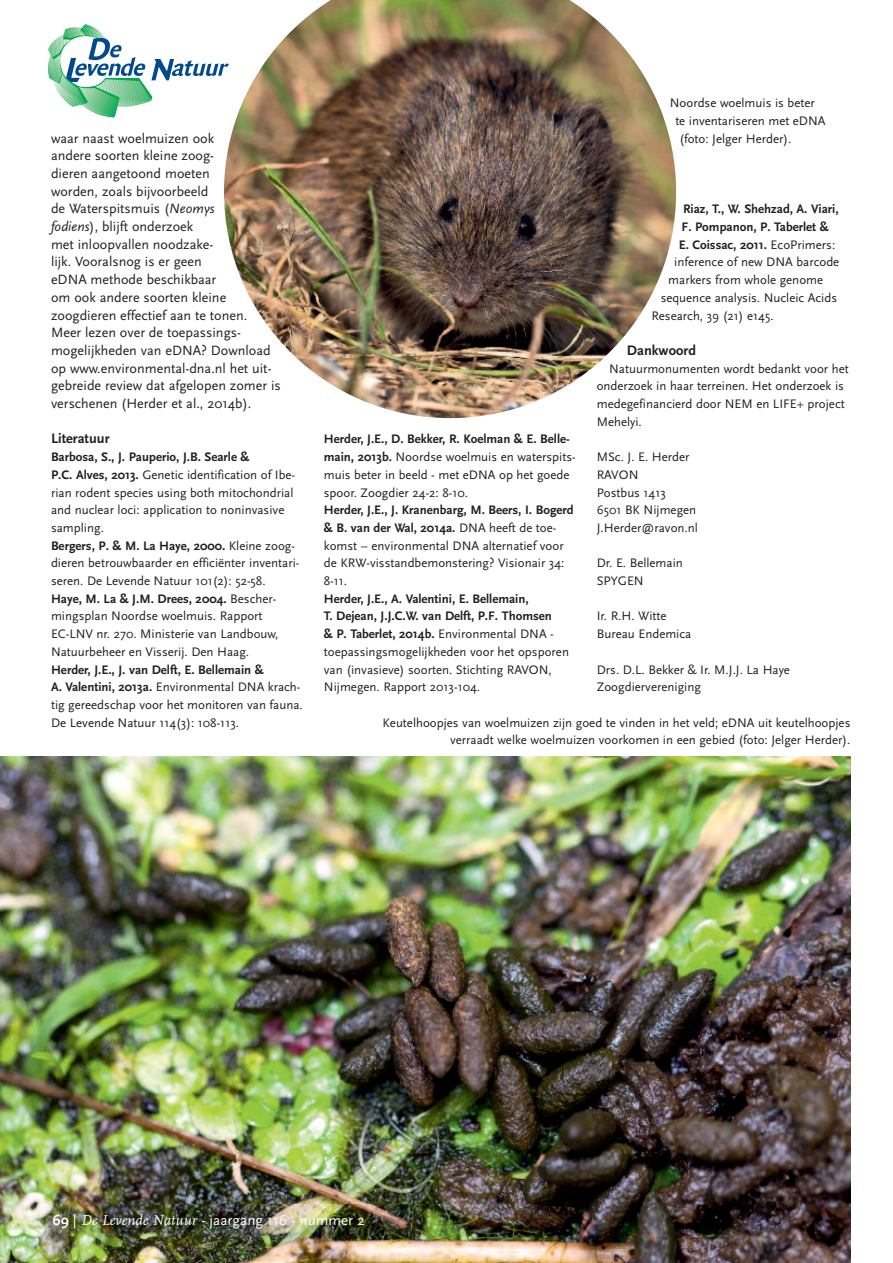
<style>
.page{position:relative;width:893px;height:1263px;background:#fff}
.page>*{position:absolute;margin:0;border:0;box-sizing:border-box;transform-origin:0 0}
.t1{font:15px "Scala Sans";color:#fff}
.t2{font:700 14.4px "Scala Sans";color:#231f20}
.t3{font:14.1px/17.7px "Scala Sans";color:#231f20}
.t4{font:12.9px/17.7px "Scala Sans";color:#231f20}
.t5{font:700 12.9px "Scala Sans";color:#231f20}
.s1{font-style:italic}
.s2{font-weight:700}
.s3{font-weight:400}
.s4{font-family:"FF Scala";font-style:italic}
</style>
<div class="page">
<img style="left:0;top:757px;width:850px;height:506px">
<img style="left:44px;top:1205px;width:405px;height:55px">
<svg style="left:47px;top:24px;width:177px;height:93px"></svg>
<img style="left:224px;top:0;width:452px;height:418px">
<p class="t3" style="left:51px;top:129px;width:231px">waar naast woelmuizen ook<br>andere soorten kleine zoog-<br>dieren aangetoond moeten<br>worden, zoals bijvoorbeeld<br>de Waterspitsmuis (<span class="s1">Neomys<br>fodiens</span>), blijft onderzoek<br>met inloopvallen noodzake-<br>lijk. Vooralsnog is er geen<br>eDNA methode beschikbaar<br>om ook andere soorten kleine zoogdieren effectief aan te tonen.<br>Meer lezen over de toepassings&shy;mogelijkheden van eDNA? Download op www.environmental-dna.nl het uit&shy;gebreide review dat afgelopen zomer is verschenen (Herder et al., 2014b).</p>
<p class="t2" style="left:51px;top:430px;width:60px">Literatuur</p>
<p class="t4" style="left:51px;top:448px;width:250px"><span class="s2">Barbosa, S., J. Pauperio, J.B. Searle &amp;<br>P.C. Alves, 2013.</span> Genetic identification of Ibe&shy;rian rodent species using both mitochondrial and nuclear loci: application to noninvasive sampling.<br><span class="s2">Bergers, P. &amp; M. La Haye, 2000.</span> Kleine zoog&shy;dieren betrouwbaarder en efficiënter inventari&shy;seren. De Levende Natuur 101(2): 52-58.<br><span class="s2">Haye, M. La &amp; J.M. Drees, 2004.</span> Bescher&shy;mingsplan Noordse woelmuis. Rapport EC-LNV nr. 270. Ministerie van Landbouw, Natuurbeheer en Visserij. Den Haag.</p>
<p class="t4" style="left:51px;top:660px;width:253px"><span class="s2">Herder, J.E., J. van Delft, E. Bellemain &amp;<br>A. Valentini, 2013a.</span> Environmental DNA krach&shy;tig gereedschap voor het monitoren van fauna.<br>De Levende Natuur 114(3): 108-113.</p>
<p class="t4" style="left:670px;top:94px;width:146px">Noordse woelmuis is beter</p>
<p class="t4" style="left:675px;top:111px;width:152px">te inventariseren met eDNA</p>
<p class="t4" style="left:679px;top:129px;width:113px">(foto: Jelger Herder).</p>
<p class="t5" style="left:683px;top:201px;width:157px">Riaz, T., W. Shehzad, A. Viari,</p>
<p class="t5" style="left:682px;top:219px;width:149px">F. Pompanon, P. Taberlet &amp;</p>
<p class="t5" style="left:679px;top:237px;width:158px">E. Coissac, 2011. <span class="s3">EcoPrimers:</span></p>
<p class="t4" style="left:674px;top:253px;width:167px">inference of new DNA barcode</p>
<p class="t4" style="left:668px;top:271px;width:156px">markers from whole genome</p>
<p class="t4" style="left:661px;top:289px;width:178px">sequence analysis. Nucleic Acids</p>
<p class="t4" style="left:651px;top:306px;width:124px">Research, 39 (21) e145.</p>
<p class="t2" style="left:627px;top:342px;width:71px">Dankwoord</p>
<p class="t4" style="left:597px;top:359px;width:254px;text-indent:12px">Natuurmonumenten wordt bedankt voor het onderzoek in haar terreinen. Het onderzoek is medegefinancierd door NEM en LIFE+ project Mehelyi.</p>
<p class="t4" style="left:597px;top:448px;width:103px">MSc. J. E. Herder<br>RAVON<br>Postbus 1413<br>6501 BK Nijmegen<br>J.Herder@ravon.nl</p>
<p class="t4" style="left:597px;top:554px;width:88px">Dr. E. Bellemain<br>SPYGEN</p>
<p class="t4" style="left:597px;top:607px;width:96px">Ir. R.H. Witte<br>Bureau Endemica</p>
<p class="t4" style="left:597px;top:660px;width:195px">Drs. D.L. Bekker &amp; Ir. M.J.J. La Haye<br>Zoogdiervereniging</p>
<p class="t4" style="left:383px;top:713px;width:469px;text-align:right">Keutelhoopjes van woelmuizen zijn goed te vinden in het veld; eDNA uit keutelhoopjes verraadt welke woelmuizen voorkomen in een gebied (foto: Jelger Herder).</p>
<p class="t4" style="left:324px;top:430px;width:253px"><span class="s2">Herder, J.E., D. Bekker, R. Koelman &amp; E. Belle&shy;main, 2013b.</span> Noordse woelmuis en waterspits&shy;muis beter in beeld - met eDNA op het goede spoor. Zoogdier 24-2: 8-10.</p>
<p class="t4" style="left:324px;top:501px;width:251px"><span class="s2">Herder, J.E., J. Kranenbarg, M. Beers, I. Bogerd &amp; B. van der Wal, 2014a.</span> DNA heeft de toe&shy;komst – environmental DNA alternatief voor de KRW-visstandbemonstering? Visionair 34:<br>8-11.</p>
<p class="t4" style="left:324px;top:589px;width:247px"><span class="s2">Herder, J.E., A. Valentini, E. Bellemain,<br>T. Dejean, J.J.C.W. van Delft, P.F. Thomsen<br>&amp; P. Taberlet, 2014b.</span> Environmental DNA - toepassingsmogelijkheden voor het opsporen van (invasieve) soorten. Stichting RAVON, Nijmegen. Rapport 2013-104.</p>
<p class="t1" style="left:53px;top:1211px;width:314px"><span class="s2">69</span> | <span class="s4">De Levende Natuur</span> - jaargang 116 - nummer 2</p>
</div>
